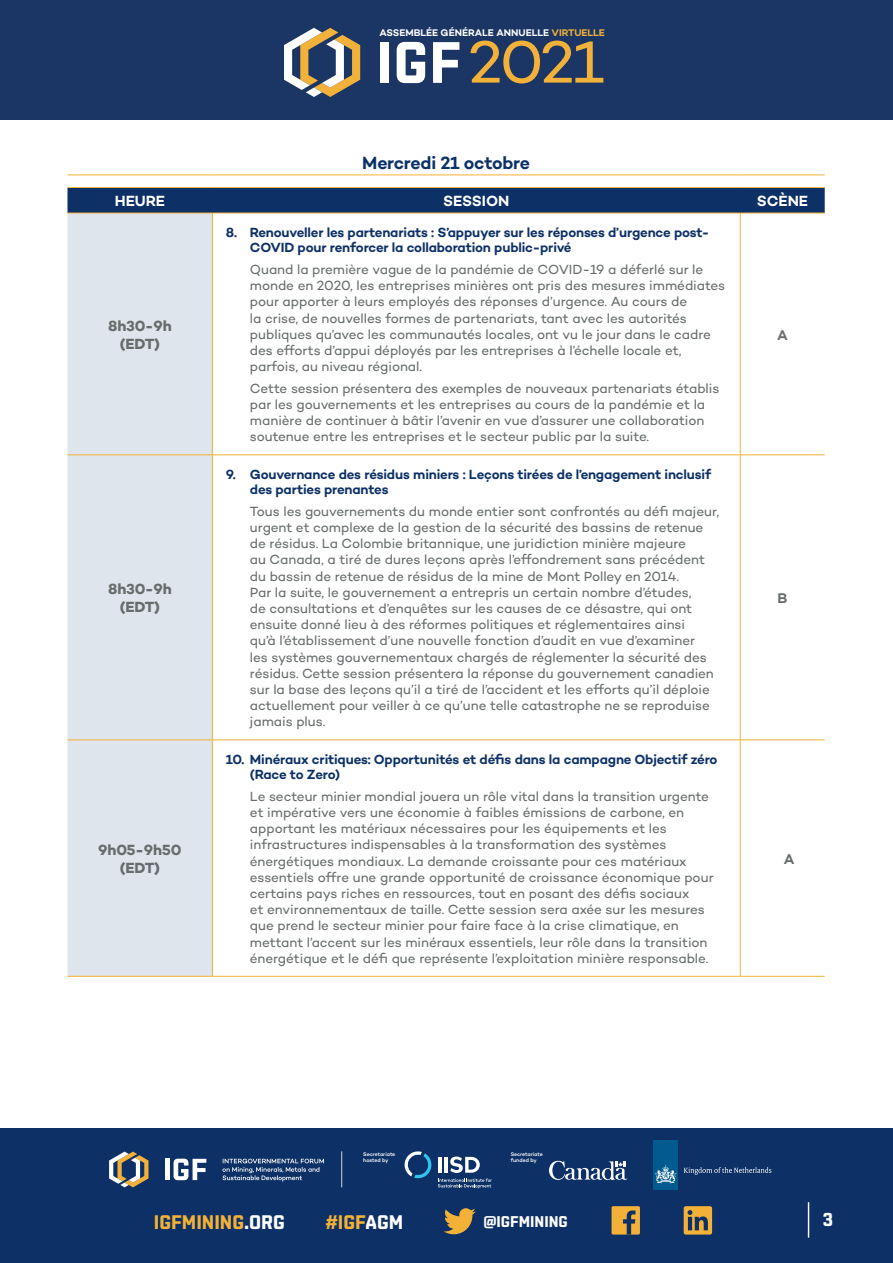
<style>
.page{position:relative;width:893px;height:1263px;background:#fff}
.page>*{position:absolute;margin:0;border:0;box-sizing:border-box;transform-origin:0 0}
.t1{font:60.45px "Campton";color:#f2b138}
.t2{font:700 19.65px "Shentox";color:#f3b137}
.t3{font:700 18.75px "Shentox";color:#fff}
.t4{font:600 18px "Campton";letter-spacing:-.02em;color:#0d3166}
.t5{font:700 15.6px "Shentox";color:#fff}
.t6{font:700 15px/18px "Campton";letter-spacing:-.01em;color:#676c6c;text-align:center}
.t7{font:600 15px "Campton";letter-spacing:-.005em;color:#fff}
.t8{font:600 14.25px "Campton";color:#676c6c}
.t9{font:13.5px/16.2px "Campton";letter-spacing:-.005em;color:#676c6c}
.t10{font:600 13.5px/15px "Campton";letter-spacing:-.015em;color:#0d3166}
.t11{font:600 9.75px "Campton";color:#fff}
.t12{font:500 5.4px/6.4px "Campton";letter-spacing:-.005em;color:#fff}
.s1{color:#f2b138}
.s2{color:#fff}
</style>
<div class="page">
<div style="left:0;top:1128px;width:893px;height:135px;background:#0d3166"></div>
<hr style="left:165px;top:1159px;width:4px;height:21px;background:#fff">
<svg style="left:174px;top:1159px;width:32px;height:21px"></svg>
<svg style="left:109px;top:1151px;width:39px;height:36px"></svg>
<svg style="left:222px;top:1159px;width:102px;height:22px"></svg>
<svg style="left:404px;top:1151px;width:88px;height:37px"></svg>
<hr style="left:341px;top:1151px;width:1px;height:36px;background:#fff">
<svg style="left:549px;top:1161px;width:78px;height:19px"></svg>
<div style="left:653px;top:1140px;width:25px;height:50px;background:#005b8f"></div>
<svg style="left:655px;top:1165px;width:21px;height:19px"></svg>
<svg style="left:684px;top:1167px;width:87px;height:8px"></svg>
<hr style="left:808px;top:1202px;width:1px;height:36px;background:#fff">
<div style="left:0;top:0;width:893px;height:119px;background:#1b3564"></div>
<svg style="left:444px;top:1208px;width:32px;height:26px"></svg>
<div style="left:611px;top:1206px;width:29px;height:28px;background:#f3b138;border-radius:2px"></div>
<svg style="left:623px;top:1210px;width:12px;height:24px"></svg>
<svg style="left:684px;top:1206px;width:28px;height:28px"></svg>
<div style="left:380px;top:42px;width:9px;height:41px;background:#fff"></div>
<svg style="left:397px;top:42px;width:28px;height:41px"></svg>
<svg style="left:433px;top:42px;width:26px;height:41px"></svg>
<svg style="left:284px;top:28px;width:76px;height:69px"></svg>
<div style="left:68px;top:188px;width:757px;height:25px;background:#0d3166"></div>
<div style="left:68px;top:214px;width:144px;height:762px;background:#dfe5ec"></div>
<svg style="left:213px;top:214px;width:612px;height:762px"></svg>
<hr style="left:212px;top:213px;width:1px;height:242px;background:#f3b138">
<hr style="left:740px;top:213px;width:1px;height:242px;background:#f3b138">
<hr style="left:68px;top:455px;width:144px;height:1px;background:#f3b138">
<hr style="left:212px;top:455px;width:528px;height:1px;background:#f3b138">
<hr style="left:212px;top:455px;width:1px;height:285px;background:#f3b138">
<hr style="left:740px;top:455px;width:85px;height:1px;background:#f3b138">
<hr style="left:740px;top:455px;width:1px;height:285px;background:#f3b138">
<hr style="left:68px;top:740px;width:144px;height:1px;background:#f3b138">
<hr style="left:212px;top:740px;width:528px;height:1px;background:#f3b138">
<hr style="left:212px;top:740px;width:1px;height:236px;background:#f3b138">
<hr style="left:740px;top:740px;width:85px;height:1px;background:#f3b138">
<hr style="left:740px;top:740px;width:1px;height:236px;background:#f3b138">
<hr style="left:68px;top:976px;width:144px;height:1px;background:#f3b138">
<hr style="left:212px;top:976px;width:528px;height:1px;background:#f3b138">
<hr style="left:740px;top:976px;width:85px;height:1px;background:#f3b138">
<hr style="left:68px;top:175px;width:144px;height:1px;background:#f3b138">
<hr style="left:212px;top:175px;width:528px;height:1px;background:#f3b138">
<hr style="left:740px;top:175px;width:85px;height:1px;background:#f3b138">
<hr style="left:68px;top:187px;width:144px;height:1px;background:#f3b138">
<hr style="left:212px;top:187px;width:528px;height:1px;background:#f3b138">
<hr style="left:740px;top:187px;width:85px;height:1px;background:#f3b138">
<hr style="left:68px;top:213px;width:144px;height:1px;background:#f3b138">
<hr style="left:212px;top:213px;width:528px;height:1px;background:#f3b138">
<hr style="left:740px;top:213px;width:85px;height:1px;background:#f3b138">
<p class="t11" style="left:380px;top:26px;width:227px">ASSEMBLÉE GÉNÉRALE ANNUELLE <span class="s1">VIRTUELLE</span></p>
<h1 class="t1" style="left:468px;top:24px;width:137px">2021</h1>
<h3 class="t4" style="left:362px;top:151px;width:169px">Mercredi 21 octobre</h3>
<p class="t7" style="left:115px;top:192px;width:52px">HEURE</p>
<p class="t7" style="left:443px;top:192px;width:68px">SESSION</p>
<p class="t7" style="left:757px;top:192px;width:53px">SCÈNE</p>
<p class="t6" style="left:108px;top:317px;width:65px">8h30-9h (EDT)</p>
<p class="t6" style="left:108px;top:580px;width:65px">8h30-9h (EDT)</p>
<p class="t6" style="left:98px;top:841px;width:85px">9h05-9h50 (EDT)</p>
<p class="t10" style="left:250px;top:225px;width:461px;text-indent:-24px">8. Renouveller les partenariats : S’appuyer sur les réponses d’urgence post-<br>COVID pour renforcer la collaboration public-privé</p>
<p class="t9" style="left:250px;top:261px;width:477px">Quand la première vague de la pandémie de COVID-19 a déferlé sur le monde en 2020, les entreprises minières ont pris des mesures immédiates pour apporter à leurs employés des réponses d’urgence. Au cours de<br>la crise, de nouvelles formes de partenariats, tant avec les autorités publiques qu’avec les communautés locales, ont vu le jour dans le cadre des efforts d’appui déployés par les entreprises à l’échelle locale et, parfois, au niveau régional.</p>
<p class="t9" style="left:250px;top:380px;width:471px">Cette session présentera des exemples de nouveaux partenariats établis par les gouvernements et les entreprises au cours de la pandémie et la manière de continuer à bâtir l’avenir en vue d’assurer une collaboration soutenue entre les entreprises et le secteur public par la suite.</p>
<p class="t10" style="left:250px;top:467px;width:463px;text-indent:-24px">9. Gouvernance des résidus miniers : Leçons tirées de l’engagement inclusif des parties prenantes</p>
<p class="t9" style="left:250px;top:503px;width:471px">Tous les gouvernements du monde entier sont confrontés au défi majeur, urgent et complexe de la gestion de la sécurité des bassins de retenue de résidus. La Colombie britannique, une juridiction minière majeure<br>au Canada, a tiré de dures leçons après l’effondrement sans précédent du bassin de retenue de résidus de la mine de Mont Polley en 2014.<br>Par la suite, le gouvernement a entrepris un certain nombre d’études,<br>de consultations et d’enquêtes sur les causes de ce désastre, qui ont ensuite donné lieu à des réformes politiques et réglementaires ainsi<br>qu’à l’établissement d’une nouvelle fonction d’audit en vue d’examiner<br>les systèmes gouvernementaux chargés de réglementer la sécurité des résidus. Cette session présentera la réponse du gouvernement canadien sur la base des leçons qu’il a tiré de l’accident et les efforts qu’il déploie actuellement pour veiller à ce qu’une telle catastrophe ne se reproduise jamais plus.</p>
<p class="t10" style="left:250px;top:752px;width:469px;text-indent:-24px">10. Minéraux critiques: Opportunités et défis dans la campagne Objectif zéro (Race to Zero)</p>
<p class="t9" style="left:250px;top:788px;width:465px">Le secteur minier mondial jouera un rôle vital dans la transition urgente et impérative vers une économie à faibles émissions de carbone, en apportant les matériaux nécessaires pour les équipements et les infrastructures indispensables à la transformation des systèmes énergétiques mondiaux. La demande croissante pour ces matériaux essentiels offre une grande opportunité de croissance économique pour certains pays riches en ressources, tout en posant des défis sociaux<br>et environnementaux de taille. Cette session sera axée sur les mesures que prend le secteur minier pour faire face à la crise climatique, en mettant l’accent sur les minéraux essentiels, leur rôle dans la transition énergétique et le défi que représente l’exploitation minière responsable.</p>
<p class="t8" style="left:777px;top:326px;width:12px">A</p>
<p class="t8" style="left:777px;top:589px;width:11px">B</p>
<p class="t8" style="left:784px;top:850px;width:12px">A</p>
<p class="t12" style="left:363px;top:1151px;width:34px">Secretariate hosted by</p>
<p class="t12" style="left:511px;top:1151px;width:34px">Secretariate funded by</p>
<h2 class="t2" style="left:154px;top:1210px;width:132px">IGFMINING<span class="s2">.ORG</span></h2>
<h2 class="t2" style="left:325px;top:1210px;width:79px">#IGF<span class="s2">AGM</span></h2>
<p class="t5" style="left:483px;top:1212px;width:86px">@IGFMINING</p>
<h3 class="t3" style="left:823px;top:1208px;width:12px">3</h3>
</div>
